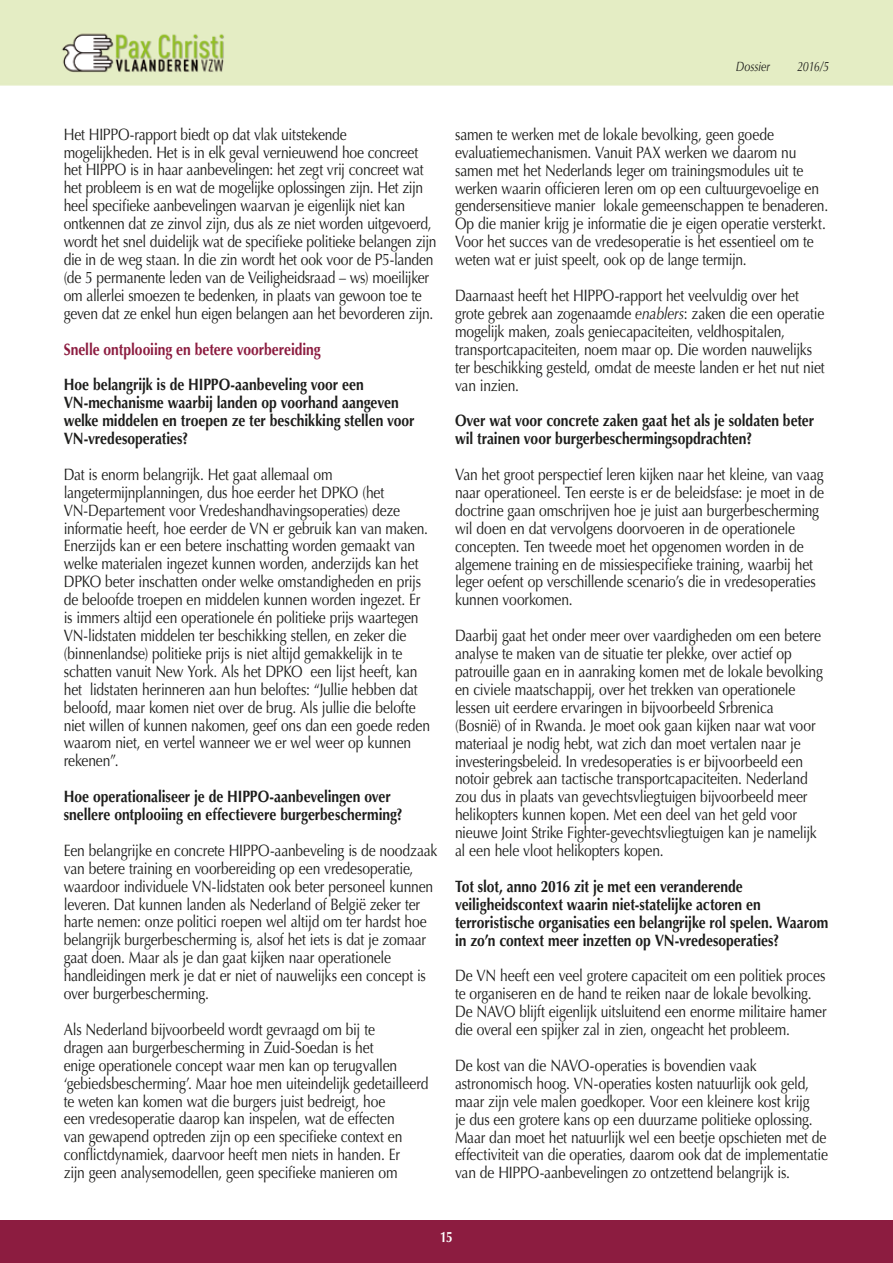
<style>
.page{position:relative;width:893px;height:1263px;background:#fff}
.page>*{position:absolute;margin:0;border:0;box-sizing:border-box;transform-origin:0 0}
.t1{font:16.5px/17.9px "Optima LT Std";letter-spacing:-.015em;color:#1d1d1b;scale:.84 1}
.t2{font:700 16.5px/17.9px "Optima LT Std";letter-spacing:-.005em;color:#1d1d1b;scale:.84 1}
.t3{font:700 16.5px "Optima LT Std";letter-spacing:-.005em;color:#8c1c40;scale:.84 1}
.t4{font:700 15px "Optima LT Std";color:#fff;scale:.8 1}
.t5{font:italic 13.5px "Optima LT Std";letter-spacing:-.015em;color:#1d1d1b;scale:.8 1}
.s1{font-style:italic}
</style>
<div class="page">
<div style="left:0;top:0;width:893px;height:85px;background:#e4edc4"></div>
<div style="left:0;top:1220px;width:893px;height:43px;background:#8c1c40"></div>
<p class="t5" style="left:736px;top:58px;width:44px">Dossier</p>
<p class="t5" style="left:797px;top:58px;width:42px">2016/5</p>
<p class="t1" style="left:64px;top:125px;width:445px">Het HIPPO-rapport biedt op dat vlak uitstekende mogelijkheden. Het is in elk geval vernieuwend hoe concreet het HIPPO is in haar aanbevelingen: het zegt vrij concreet wat het probleem is en wat de mogelijke oplossingen zijn. Het zijn heel specifieke aanbevelingen waarvan je eigenlijk niet kan ontkennen dat ze zinvol zijn, dus als ze niet worden uitgevoerd, wordt het snel duidelijk wat de specifieke politieke belangen zijn die in de weg staan. In die zin wordt het ook voor de P5-landen (de 5 permanente leden van de Veiligheidsraad – ws) moeilijker om allerlei smoezen te bedenken, in plaats van gewoon toe te geven dat ze enkel hun eigen belangen aan het bevorderen zijn.</p>
<p class="t3" style="left:64px;top:339px;width:308px">Snelle ontplooiing en betere voorbereiding</p>
<p class="t2" style="left:64px;top:376px;width:419px">Hoe belangrijk is de HIPPO-aanbeveling voor een VN-mechanisme waarbij landen op voorhand aangeven welke middelen en troepen ze ter beschikking stellen voor VN-vredesoperaties?</p>
<p class="t1" style="left:64px;top:466px;width:438px">Dat is enorm belangrijk. Het gaat allemaal om langetermijnplanningen, dus hoe eerder het DPKO (het VN-Departement voor Vredeshandhavingsoperaties) deze informatie heeft, hoe eerder de VN er gebruik kan van maken.<br>Enerzijds kan er een betere inschatting worden gemaakt van welke materialen ingezet kunnen worden, anderzijds kan het DPKO beter inschatten onder welke omstandigheden en prijs de beloofde troepen en middelen kunnen worden ingezet. Er is immers altijd een operationele én politieke prijs waartegen VN-lidstaten middelen ter beschikking stellen, en zeker die (binnenlandse) politieke prijs is niet altijd gemakkelijk in te schatten vanuit New York. Als het DPKO een lijst heeft, kan het lidstaten herinneren aan hun beloftes: “Jullie hebben dat beloofd, maar komen niet over de brug. Als jullie die belofte niet willen of kunnen nakomen, geef ons dan een goede reden waarom niet, en vertel wanneer we er wel weer op kunnen rekenen”.</p>
<p class="t2" style="left:64px;top:788px;width:405px">Hoe operationaliseer je de HIPPO-aanbevelingen over snellere ontplooiing en effectievere burgerbescherming?</p>
<p class="t1" style="left:64px;top:841px;width:446px">Een belangrijke en concrete HIPPO-aanbeveling is de noodzaak van betere training en voorbereiding op een vredesoperatie, waardoor individuele VN-lidstaten ook beter personeel kunnen leveren. Dat kunnen landen als Nederland of België zeker ter harte nemen: onze politici roepen wel altijd om ter hardst hoe belangrijk burgerbescherming is, alsof het iets is dat je zomaar gaat doen. Maar als je dan gaat kijken naar operationele handleidingen merk je dat er niet of nauwelijks een concept is over burgerbescherming.</p>
<p class="t1" style="left:64px;top:1021px;width:436px">Als Nederland bijvoorbeeld wordt gevraagd om bij te<br>dragen aan burgerbescherming in Zuid-Soedan is het<br>enige operationele concept waar men kan op terugvallen ‘gebiedsbescherming’. Maar hoe men uiteindelijk gedetailleerd te weten kan komen wat die burgers juist bedreigt, hoe<br>een vredesoperatie daarop kan inspelen, wat de effecten<br>van gewapend optreden zijn op een specifieke context en conflictdynamiek, daarvoor heeft men niets in handen. Er<br>zijn geen analysemodellen, geen specifieke manieren om</p>
<p class="t1" style="left:455px;top:126px;width:446px">samen te werken met de lokale bevolking, geen goede evaluatiemechanismen. Vanuit PAX werken we daarom nu samen met het Nederlands leger om trainingsmodules uit te werken waarin officieren leren om op een cultuurgevoelige en gendersensitieve manier lokale gemeenschappen te benaderen.<br>Op die manier krijg je informatie die je eigen operatie versterkt.<br>Voor het succes van de vredesoperatie is het essentieel om te weten wat er juist speelt, ook op de lange termijn.</p>
<p class="t1" style="left:455px;top:287px;width:442px">Daarnaast heeft het HIPPO-rapport het veelvuldig over het grote gebrek aan zogenaamde <span class="s1">enablers</span>: zaken die een operatie mogelijk maken, zoals geniecapaciteiten, veldhospitalen, transportcapaciteiten, noem maar op. Die worden nauwelijks ter beschikking gesteld, omdat de meeste landen er het nut niet van inzien.</p>
<p class="t2" style="left:455px;top:412px;width:429px">Over wat voor concrete zaken gaat het als je soldaten beter wil trainen voor burgerbeschermingsopdrachten?</p>
<p class="t1" style="left:455px;top:466px;width:441px">Van het groot perspectief leren kijken naar het kleine, van vaag naar operationeel. Ten eerste is er de beleidsfase: je moet in de doctrine gaan omschrijven hoe je juist aan burgerbescherming wil doen en dat vervolgens doorvoeren in de operationele concepten. Ten tweede moet het opgenomen worden in de algemene training en de missiespecifieke training, waarbij het leger oefent op verschillende scenario’s die in vredesoperaties kunnen voorkomen.</p>
<p class="t1" style="left:455px;top:627px;width:440px">Daarbij gaat het onder meer over vaardigheden om een betere analyse te maken van de situatie ter plekke, over actief op patrouille gaan en in aanraking komen met de lokale bevolking en civiele maatschappij, over het trekken van operationele lessen uit eerdere ervaringen in bijvoorbeeld Srbrenica (Bosnië) of in Rwanda. Je moet ook gaan kijken naar wat voor materiaal je nodig hebt, wat zich dan moet vertalen naar je investeringsbeleid. In vredesoperaties is er bijvoorbeeld een notoir gebrek aan tactische transportcapaciteiten. Nederland zou dus in plaats van gevechtsvliegtuigen bijvoorbeeld meer helikopters kunnen kopen. Met een deel van het geld voor nieuwe Joint Strike Fighter-gevechtsvliegtuigen kan je namelijk al een hele vloot helikopters kopen.</p>
<p class="t2" style="left:455px;top:877px;width:446px">Tot slot, anno 2016 zit je met een veranderende veiligheidscontext waarin niet-statelijke actoren en terroristische organisaties een belangrijke rol spelen. Waarom in zo’n context meer inzetten op VN-vredesoperaties?</p>
<p class="t1" style="left:455px;top:967px;width:444px">De VN heeft een veel grotere capaciteit om een politiek proces te organiseren en de hand te reiken naar de lokale bevolking.<br>De NAVO blijft eigenlijk uitsluitend een enorme militaire hamer die overal een spijker zal in zien, ongeacht het probleem.</p>
<p class="t1" style="left:455px;top:1057px;width:446px">De kost van die NAVO-operaties is bovendien vaak astronomisch hoog. VN-operaties kosten natuurlijk ook geld, maar zijn vele malen goedkoper. Voor een kleinere kost krijg<br>je dus een grotere kans op een duurzame politieke oplossing.<br>Maar dan moet het natuurlijk wel een beetje opschieten met de effectiviteit van die operaties, daarom ook dat de implementatie van de HIPPO-aanbevelingen zo ontzettend belangrijk is.</p>
<p class="t4" style="left:440px;top:1228px;width:17px">15</p>
</div>
